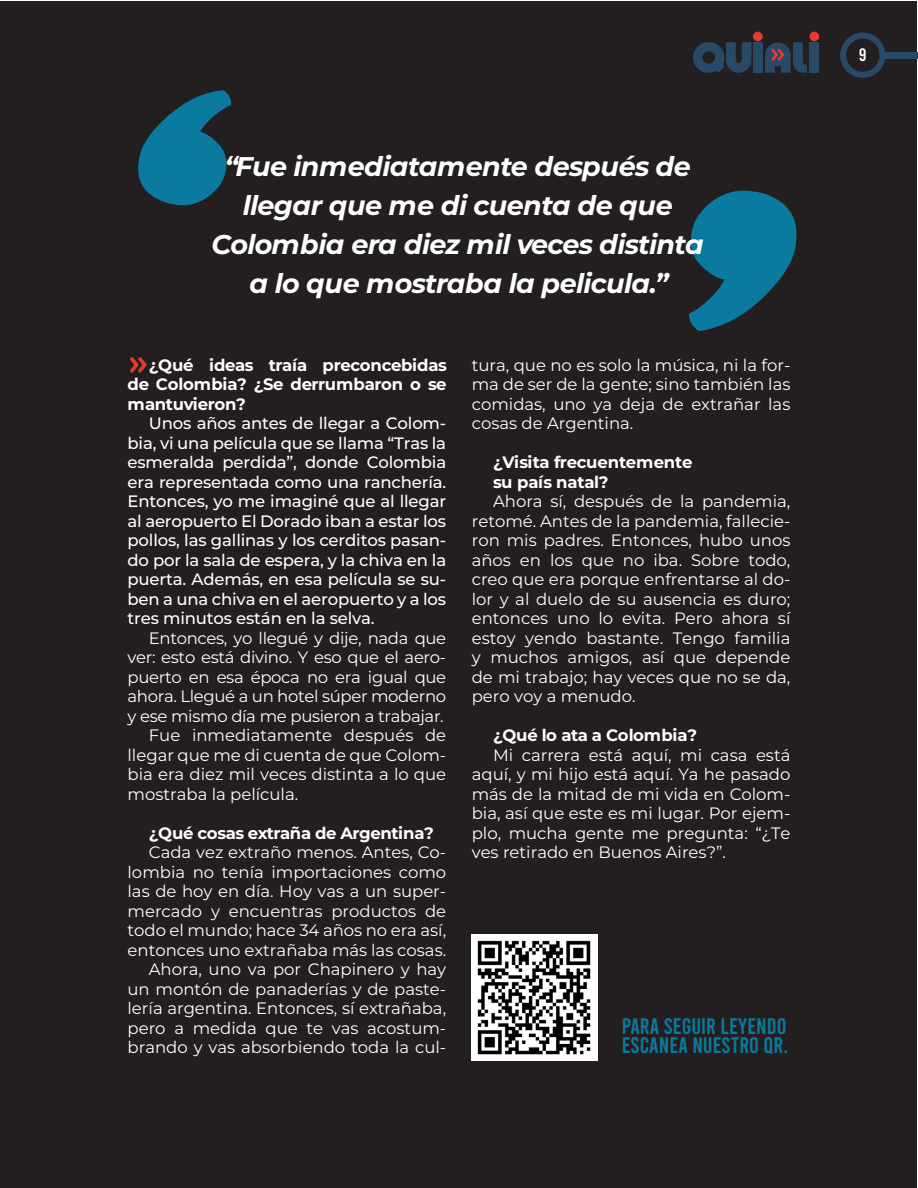
<style>
.page{position:relative;width:918px;height:1188px;background:#fff}
.page>*{position:absolute;margin:0;border:0;box-sizing:border-box;transform-origin:0 0}
.Entresacado{font:italic 100 27px/39px "Montserrat";color:#fff;text-align:center}
.Cuerpo_de_texto{font:22.5px "Bebas";color:#0a7a9e}
.t1{font:18px "Bebas";color:#fff}
.Cuerpo_de_texto-2{font:100 16.5px/19.5px "Montserrat";color:#fff;text-align:justify}
</style>
<div class="page">
<div style="left:1px;top:1px;width:916px;height:1186px;background:#231f20"></div>
<svg style="left:138px;top:90px;width:94px;height:116px"></svg>
<svg style="left:689px;top:190px;width:108px;height:141px"></svg>
<img style="left:472px;top:934px;width:124px;height:126px">
<div style="left:883px;top:52px;width:35px;height:6px;background:#294a66"></div>
<div style="left:810px;top:32px;width:9px;height:9px;background:#e63b2e;border-radius:50%"></div>
<div style="left:753px;top:32px;width:10px;height:9px;background:#e63b2e;border-radius:50%"></div>
<svg style="left:693px;top:42px;width:58px;height:31px"></svg>
<div style="left:753px;top:42px;width:10px;height:31px;background:#294a66"></div>
<div style="left:810px;top:42px;width:9px;height:31px;background:#294a66"></div>
<svg style="left:765px;top:42px;width:42px;height:31px"></svg>
<div style="left:840px;top:33px;width:45px;height:45px;border:6px solid #294a66;border-radius:50%"></div>
<svg style="left:130px;top:357px;width:17px;height:15px"></svg>
<p class="Entresacado" style="left:212px;top:146px;width:493px">“Fue inmediatamente después de llegar que me di cuenta de que<br>Colombia era diez mil veces distinta</p>
<p class="Entresacado" style="left:249px;top:263px;width:418px">a lo que mostraba la pelicula.”</p>
<p class="Cuerpo_de_texto-2" style="left:128px;top:354px;width:320px;text-indent:21px">¿Qué ideas traía preconcebidas de Colombia? ¿Se derrumbaron o se mantuvieron?</p>
<p class="Cuerpo_de_texto-2" style="left:128px;top:413px;width:320px;text-indent:21px">Unos años antes de llegar a Colom&shy;bia, vi una película que se llama “Tras la esmeralda perdida”, donde Colombia era representada como una ranchería.<br>Entonces, yo me imaginé que al llegar al aeropuerto El Dorado iban a estar los pollos, las gallinas y los cerditos pasan&shy;do por la sala de espera, y la chiva en la puerta. Además, en esa película se su&shy;ben a una chiva en el aeropuerto y a los tres minutos están en la selva.</p>
<p class="Cuerpo_de_texto-2" style="left:128px;top:627px;width:320px;text-indent:21px">Entonces, yo llegué y dije, nada que ver: esto está divino. Y eso que el aero&shy;puerto en esa época no era igual que ahora. Llegué a un hotel súper moderno y ese mismo día me pusieron a trabajar.</p>
<p class="Cuerpo_de_texto-2" style="left:128px;top:725px;width:320px;text-indent:21px">Fue inmediatamente después de llegar que me di cuenta de que Colom&shy;bia era diez mil veces distinta a lo que mostraba la película.</p>
<p class="Cuerpo_de_texto-2" style="left:149px;top:822px;width:286px">¿Qué cosas extraña de Argentina?</p>
<p class="Cuerpo_de_texto-2" style="left:128px;top:842px;width:320px;text-indent:21px">Cada vez extraño menos. Antes, Co&shy;lombia no tenía importaciones como las de hoy en día. Hoy vas a un super&shy;mercado y encuentras productos de todo el mundo; hace 34 años no era así, entonces uno extrañaba más las cosas.</p>
<p class="Cuerpo_de_texto-2" style="left:128px;top:959px;width:320px;text-indent:21px">Ahora, uno va por Chapinero y hay un montón de panaderías y de paste&shy;lería argentina. Entonces, sí extrañaba, pero a medida que te vas acostum&shy;brando y vas absorbiendo toda la cul-</p>
<p class="Cuerpo_de_texto-2" style="left:472px;top:354px;width:320px">tura, que no es solo la música, ni la for&shy;ma de ser de la gente; sino también las comidas, uno ya deja de extrañar las cosas de Argentina.</p>
<p class="Cuerpo_de_texto-2" style="left:493px;top:452px;width:201px">¿Visita frecuentemente</p>
<p class="Cuerpo_de_texto-2" style="left:493px;top:471px;width:117px">su país natal?</p>
<p class="Cuerpo_de_texto-2" style="left:472px;top:491px;width:320px;text-indent:21px">Ahora sí, después de la pandemia, retomé. Antes de la pandemia, fallecie&shy;ron mis padres. Entonces, hubo unos años en los que no iba. Sobre todo, creo que era porque enfrentarse al do&shy;lor y al duelo de su ausencia es duro; entonces uno lo evita. Pero ahora sí estoy yendo bastante. Tengo familia y muchos amigos, así que depende de mi trabajo; hay veces que no se da, pero voy a menudo.</p>
<p class="Cuerpo_de_texto-2" style="left:493px;top:725px;width:205px">¿Qué lo ata a Colombia?</p>
<p class="Cuerpo_de_texto-2" style="left:472px;top:744px;width:320px;text-indent:21px">Mi carrera está aquí, mi casa está aquí, y mi hijo está aquí. Ya he pasado más de la mitad de mi vida en Colom&shy;bia, así que este es mi lugar. Por ejem&shy;plo, mucha gente me pregunta: “¿Te ves retirado en Buenos Aires?”.</p>
<p class="Cuerpo_de_texto" style="left:622px;top:1014px;width:10px">PARA</p>
<p class="Cuerpo_de_texto" style="left:664px;top:1014px;width:122px">SEGUIR LEYENDO</p>
<p class="Cuerpo_de_texto" style="left:622px;top:1034px;width:168px">ESCANEA NUESTRO QR.</p>
<p class="t1" style="left:859px;top:46px;width:9px">9</p>
</div>
